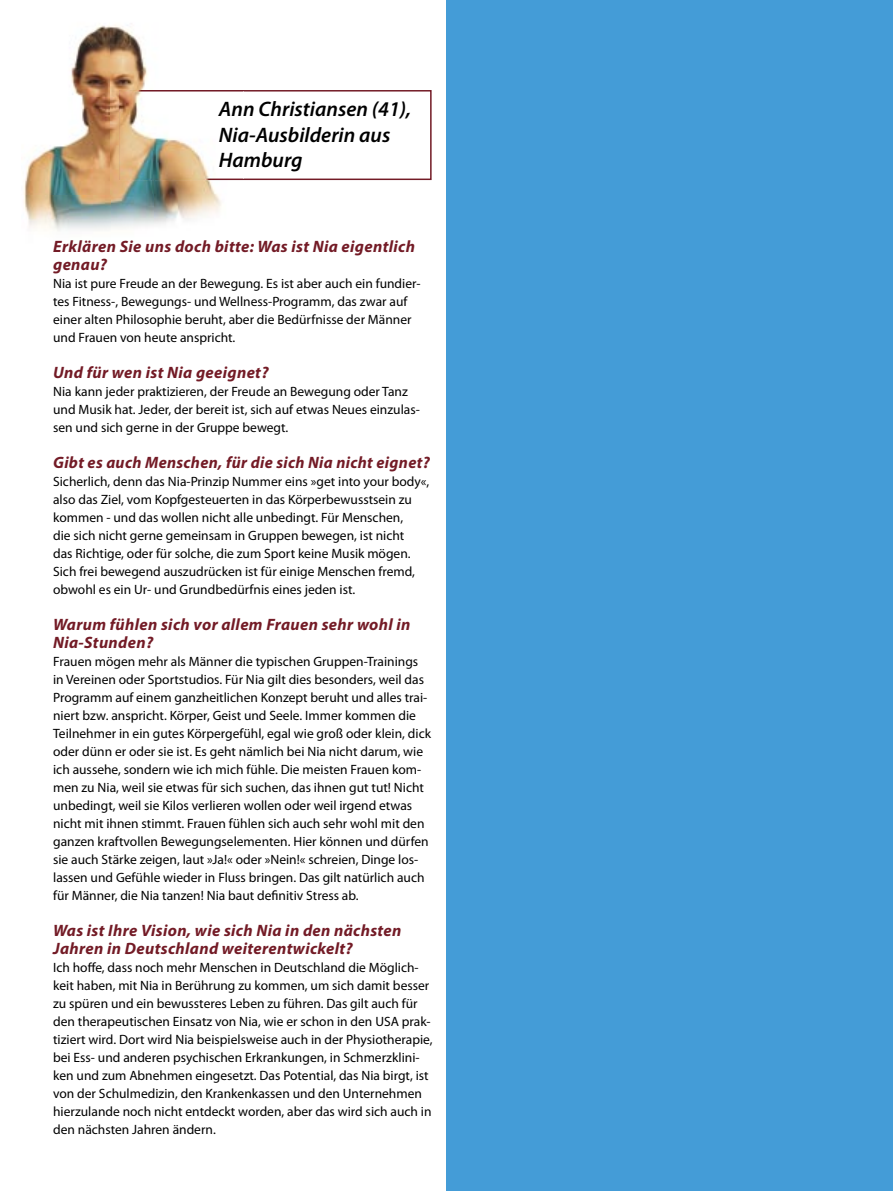
<style>
.page{position:relative;width:893px;height:1191px;background:#fff}
.page>*{position:absolute;margin:0;border:0;box-sizing:border-box;transform-origin:0 0}
.t1{font:italic 600 21px/25.2px "Myriad Pro";color:#000}
.t2{font:italic 700 16.5px/18px "Myriad Pro";letter-spacing:.02em;color:#731b26}
.t3{font:13.5px/18px "Myriad Pro";color:#000}
</style>
<div class="page">
<svg style="left:244px;top:90px;width:188px;height:90px"></svg>
<img style="left:71px;top:25px;width:77px;height:72px">
<img style="left:23px;top:97px;width:132px;height:134px">
<img style="left:155px;top:180px;width:89px;height:44px">
<img style="left:119px;top:90px;width:125px;height:90px">
<div style="left:446px;top:0;width:447px;height:1191px;background:#449cd7"></div>
<h1 class="t1" style="left:219px;top:97px;width:194px">Ann Christiansen (41),<br>Nia-Ausbilderin aus<br>Hamburg</h1>
<p class="t2" style="left:53px;top:238px;width:363px">Erklären Sie uns doch bitte: Was ist Nia eigentlich genau?</p>
<p class="t3" style="left:53px;top:275px;width:369px">Nia ist pure Freude an der Bewegung. Es ist aber auch ein fundier&shy;tes Fitness-, Bewegungs- und Wellness-Programm, das zwar auf einer alten Philosophie beruht, aber die Bedürfnisse der Männer und Frauen von heute anspricht.</p>
<p class="t2" style="left:53px;top:364px;width:217px">Und für wen ist Nia geeignet?</p>
<p class="t3" style="left:53px;top:383px;width:368px">Nia kann jeder praktizieren, der Freude an Bewegung oder Tanz und Musik hat. Jeder, der bereit ist, sich auf etwas Neues einzulas&shy;sen und sich gerne in der Gruppe bewegt.</p>
<p class="t2" style="left:53px;top:454px;width:378px">Gibt es auch Menschen, für die sich Nia nicht eignet?</p>
<p class="t3" style="left:53px;top:473px;width:378px">Sicherlich, denn das Nia-Prinzip Nummer eins »get into your body«, also das Ziel, vom Kopfgesteuerten in das Körperbewusstsein zu kommen - und das wollen nicht alle unbedingt. Für Menschen,<br>die sich nicht gerne gemeinsam in Gruppen bewegen, ist nicht<br>das Richtige, oder für solche, die zum Sport keine Musik mögen.<br>Sich frei bewegend auszudrücken ist für einige Menschen fremd, obwohl es ein Ur- und Grundbedürfnis eines jeden ist.</p>
<p class="t2" style="left:53px;top:616px;width:359px">Warum fühlen sich vor allem Frauen sehr wohl in<br>Nia-Stunden?</p>
<p class="t3" style="left:53px;top:653px;width:379px">Frauen mögen mehr als Männer die typischen Gruppen-Trainings in Vereinen oder Sportstudios. Für Nia gilt dies besonders, weil das Programm auf einem ganzheitlichen Konzept beruht und alles trai&shy;niert bzw. anspricht. Körper, Geist und Seele. Immer kommen die Teilnehmer in ein gutes Körpergefühl, egal wie groß oder klein, dick oder dünn er oder sie ist. Es geht nämlich bei Nia nicht darum, wie ich aussehe, sondern wie ich mich fühle. Die meisten Frauen kom&shy;men zu Nia, weil sie etwas für sich suchen, das ihnen gut tut! Nicht unbedingt, weil sie Kilos verlieren wollen oder weil irgend etwas nicht mit ihnen stimmt. Frauen fühlen sich auch sehr wohl mit den ganzen kraftvollen Bewegungselementen. Hier können und dürfen sie auch Stärke zeigen, laut »Ja!« oder »Nein!« schreien, Dinge los&shy;lassen und Gefühle wieder in Fluss bringen. Das gilt natürlich auch für Männer, die Nia tanzen! Nia baut definitiv Stress ab.</p>
<p class="t2" style="left:53px;top:922px;width:350px">Was ist Ihre Vision, wie sich Nia in den nächsten<br>Jahren in Deutschland weiterentwickelt?</p>
<p class="t3" style="left:53px;top:959px;width:381px">Ich hoffe, dass noch mehr Menschen in Deutschland die Möglich&shy;keit haben, mit Nia in Berührung zu kommen, um sich damit besser zu spüren und ein bewussteres Leben zu führen. Das gilt auch für den therapeutischen Einsatz von Nia, wie er schon in den USA prak&shy;tiziert wird. Dort wird Nia beispielsweise auch in der Physiotherapie, bei Ess- und anderen psychischen Erkrankungen, in Schmerzklini&shy;ken und zum Abnehmen eingesetzt. Das Potential, das Nia birgt, ist von der Schulmedizin, den Krankenkassen und den Unternehmen hierzulande noch nicht entdeckt worden, aber das wird sich auch in den nächsten Jahren ändern.</p>
</div>
